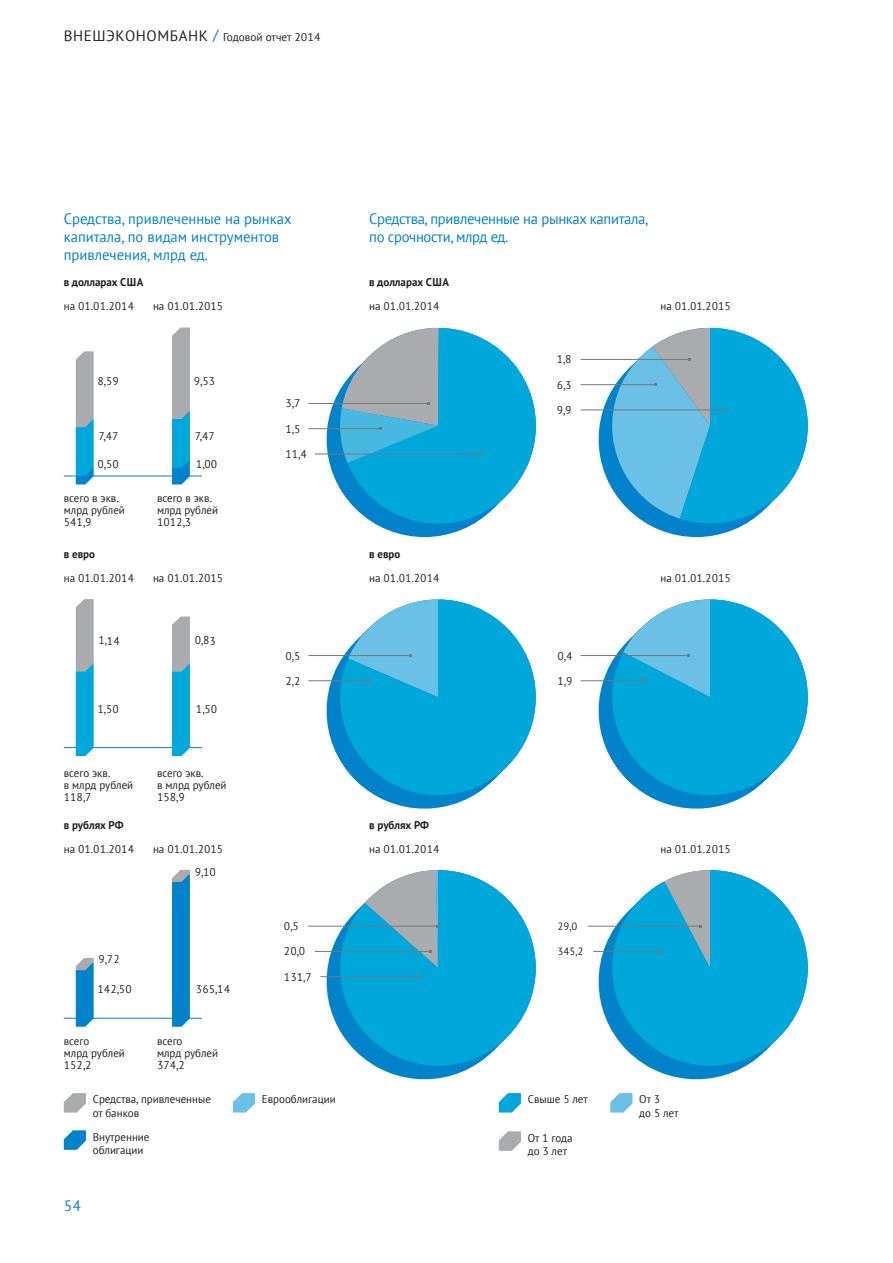
<style>
.page{position:relative;width:893px;height:1263px;background:#fff}
.page>*{position:absolute;margin:0;border:0;box-sizing:border-box;transform-origin:0 0}
.t1{font:15px/18px "PT Sans";color:#0083ca}
.t2{font:15px/18px "PT Sans";letter-spacing:-.02em;color:#0083ca}
.t3{font:11.25px/12px "PT Sans";color:#231f20}
.t4{font:700 11.25px "PT Sans";color:#231f20}
.t5{font:10.5px "PT Sans";color:#231f20}
.s1{font-size:15px}
.s2{font-size:15px;color:#0083ca}
</style>
<div class="page">
<svg style="left:317px;top:400px;width:18px;height:79px"></svg>
<svg style="left:589px;top:385px;width:135px;height:152px"></svg>
<svg style="left:499px;top:1131px;width:22px;height:20px"></svg>
<svg style="left:610px;top:1093px;width:22px;height:19px"></svg>
<svg style="left:499px;top:1093px;width:22px;height:19px"></svg>
<hr style="left:315px;top:454px;width:166px;height:1px;background:#76787b">
<hr style="left:308px;top:428px;width:72px;height:1px;background:#76787b">
<hr style="left:308px;top:403px;width:120px;height:1px;background:#76787b">
<svg style="left:335px;top:328px;width:201px;height:209px"></svg>
<hr style="left:581px;top:359px;width:109px;height:1px;background:#76787b">
<svg style="left:589px;top:681px;width:134px;height:128px"></svg>
<svg style="left:317px;top:661px;width:157px;height:148px"></svg>
<hr style="left:308px;top:680px;width:61px;height:1px;background:#76787b">
<hr style="left:308px;top:655px;width:103px;height:1px;background:#76787b">
<svg style="left:340px;top:599px;width:196px;height:196px"></svg>
<hr style="left:581px;top:680px;width:63px;height:1px;background:#76787b">
<hr style="left:581px;top:655px;width:107px;height:1px;background:#76787b">
<svg style="left:603px;top:599px;width:205px;height:206px"></svg>
<svg style="left:589px;top:925px;width:136px;height:155px"></svg>
<svg style="left:317px;top:925px;width:157px;height:155px"></svg>
<hr style="left:320px;top:976px;width:99px;height:1px;background:#76787b">
<hr style="left:315px;top:951px;width:116px;height:1px;background:#76787b">
<hr style="left:308px;top:926px;width:129px;height:1px;background:#76787b">
<svg style="left:340px;top:870px;width:196px;height:196px"></svg>
<hr style="left:593px;top:951px;width:67px;height:1px;background:#76787b">
<hr style="left:588px;top:926px;width:112px;height:1px;background:#76787b">
<svg style="left:603px;top:870px;width:205px;height:205px"></svg>
<hr style="left:581px;top:384px;width:75px;height:1px;background:#76787b">
<hr style="left:581px;top:410px;width:144px;height:1px;background:#76787b">
<svg style="left:599px;top:327px;width:209px;height:206px"></svg>
<svg style="left:233px;top:1093px;width:22px;height:19px"></svg>
<svg style="left:64px;top:1093px;width:22px;height:19px"></svg>
<svg style="left:64px;top:1130px;width:22px;height:20px"></svg>
<hr style="left:64px;top:476px;width:138px;height:1px;background:#0083ca">
<hr style="left:64px;top:1018px;width:138px;height:1px;background:#0083ca">
<hr style="left:64px;top:747px;width:138px;height:1px;background:#0083ca">
<svg style="left:76px;top:599px;width:18px;height:157px"></svg>
<svg style="left:172px;top:616px;width:18px;height:140px"></svg>
<svg style="left:76px;top:351px;width:18px;height:133px"></svg>
<svg style="left:172px;top:327px;width:18px;height:157px"></svg>
<svg style="left:76px;top:958px;width:18px;height:69px"></svg>
<svg style="left:172px;top:870px;width:18px;height:157px"></svg>
<p class="t3" style="left:64px;top:30px;width:258px"><span class="s1">ВНЕШЭКОНОМБАНК</span> <span class="s2">/</span> Годовой отчет 2014</p>
<h1 class="t1" style="left:64px;top:210px;width:229px">Средства, привлеченные на рынках капитала, по видам инструментов привлечения, млрд ед.</h1>
<h1 class="t2" style="left:369px;top:210px;width:280px">Средства, привлеченные на рынках капитала, по срочности, млрд ед.</h1>
<p class="t4" style="left:64px;top:275px;width:81px">в долларах США</p>
<p class="t4" style="left:369px;top:275px;width:81px">в долларах США</p>
<p class="t3" style="left:64px;top:300px;width:72px">на 01.01.2014</p>
<p class="t3" style="left:153px;top:300px;width:72px">на 01.01.2015</p>
<p class="t3" style="left:369px;top:300px;width:72px">на 01.01.2014</p>
<p class="t3" style="left:661px;top:300px;width:72px">на 01.01.2015</p>
<p class="t3" style="left:98px;top:375px;width:23px">8,59</p>
<p class="t3" style="left:194px;top:375px;width:23px">9,53</p>
<p class="t3" style="left:98px;top:430px;width:22px">7,47</p>
<p class="t3" style="left:195px;top:430px;width:22px">7,47</p>
<p class="t3" style="left:98px;top:458px;width:23px">0,50</p>
<p class="t3" style="left:196px;top:458px;width:23px">1,00</p>
<p class="t3" style="left:64px;top:491px;width:63px">всего в экв. млрд рублей<br>541,9</p>
<p class="t3" style="left:157px;top:491px;width:63px">всего в экв. млрд рублей<br>1012,3</p>
<p class="t3" style="left:285px;top:397px;width:16px">3,7</p>
<p class="t3" style="left:285px;top:422px;width:16px">1,5</p>
<p class="t3" style="left:285px;top:448px;width:23px">11,4</p>
<p class="t4" style="left:64px;top:547px;width:33px">в евро</p>
<p class="t4" style="left:369px;top:547px;width:33px">в евро</p>
<p class="t3" style="left:557px;top:353px;width:16px">1,8</p>
<p class="t3" style="left:557px;top:378px;width:16px">6,3</p>
<p class="t3" style="left:557px;top:404px;width:16px">9,9</p>
<p class="t3" style="left:64px;top:572px;width:72px">на 01.01.2014</p>
<p class="t3" style="left:369px;top:572px;width:72px">на 01.01.2014</p>
<p class="t3" style="left:153px;top:572px;width:72px">на 01.01.2015</p>
<p class="t3" style="left:661px;top:572px;width:72px">на 01.01.2015</p>
<p class="t3" style="left:98px;top:634px;width:23px">1,14</p>
<p class="t3" style="left:98px;top:703px;width:23px">1,50</p>
<p class="t3" style="left:195px;top:634px;width:23px">0,83</p>
<p class="t3" style="left:196px;top:703px;width:23px">1,50</p>
<p class="t3" style="left:64px;top:766px;width:71px">всего экв.<br>в млрд рублей<br>118,7</p>
<p class="t3" style="left:157px;top:766px;width:71px">всего экв.<br>в млрд рублей<br>158,9</p>
<p class="t3" style="left:285px;top:649px;width:16px">0,5</p>
<p class="t3" style="left:285px;top:675px;width:16px">2,2</p>
<p class="t4" style="left:64px;top:817px;width:61px">в рублях РФ</p>
<p class="t4" style="left:369px;top:817px;width:61px">в рублях РФ</p>
<p class="t3" style="left:557px;top:649px;width:16px">0,4</p>
<p class="t3" style="left:557px;top:675px;width:16px">1,9</p>
<p class="t3" style="left:64px;top:842px;width:72px">на 01.01.2014</p>
<p class="t3" style="left:153px;top:842px;width:72px">на 01.01.2015</p>
<p class="t3" style="left:369px;top:842px;width:72px">на 01.01.2014</p>
<p class="t3" style="left:661px;top:842px;width:72px">на 01.01.2015</p>
<p class="t3" style="left:98px;top:953px;width:23px">9,72</p>
<p class="t3" style="left:98px;top:983px;width:36px">142,50</p>
<p class="t3" style="left:195px;top:866px;width:23px">9,10</p>
<p class="t3" style="left:196px;top:983px;width:36px">365,14</p>
<p class="t3" style="left:64px;top:1035px;width:63px">всего<br>млрд рублей<br>152,2</p>
<p class="t3" style="left:157px;top:1035px;width:63px">всего<br>млрд рублей<br>374,2</p>
<p class="t3" style="left:93px;top:1092px;width:120px;line-height:13.5px">Средства, привлеченные от банков</p>
<p class="t3" style="left:93px;top:1130px;width:58px;line-height:13.5px">Внутренние облигации</p>
<h1 class="t1" style="left:64px;top:1196px;width:19px">54</h1>
<p class="t3" style="left:284px;top:920px;width:16px">0,5</p>
<p class="t3" style="left:284px;top:945px;width:23px">20,0</p>
<p class="t3" style="left:284px;top:970px;width:29px">131,7</p>
<p class="t3" style="left:262px;top:1093px;width:75px">Еврооблигации</p>
<p class="t5" style="left:557px;top:920px;width:21px">29,0</p>
<p class="t5" style="left:557px;top:945px;width:27px">345,2</p>
<p class="t3" style="left:528px;top:1093px;width:62px">Свыше 5 лет</p>
<p class="t3" style="left:528px;top:1131px;width:46px;line-height:13.5px">От 1 года до 3 лет</p>
<p class="t3" style="left:639px;top:1092px;width:41px;line-height:13.5px">От 3<br>до 5 лет</p>
</div>
